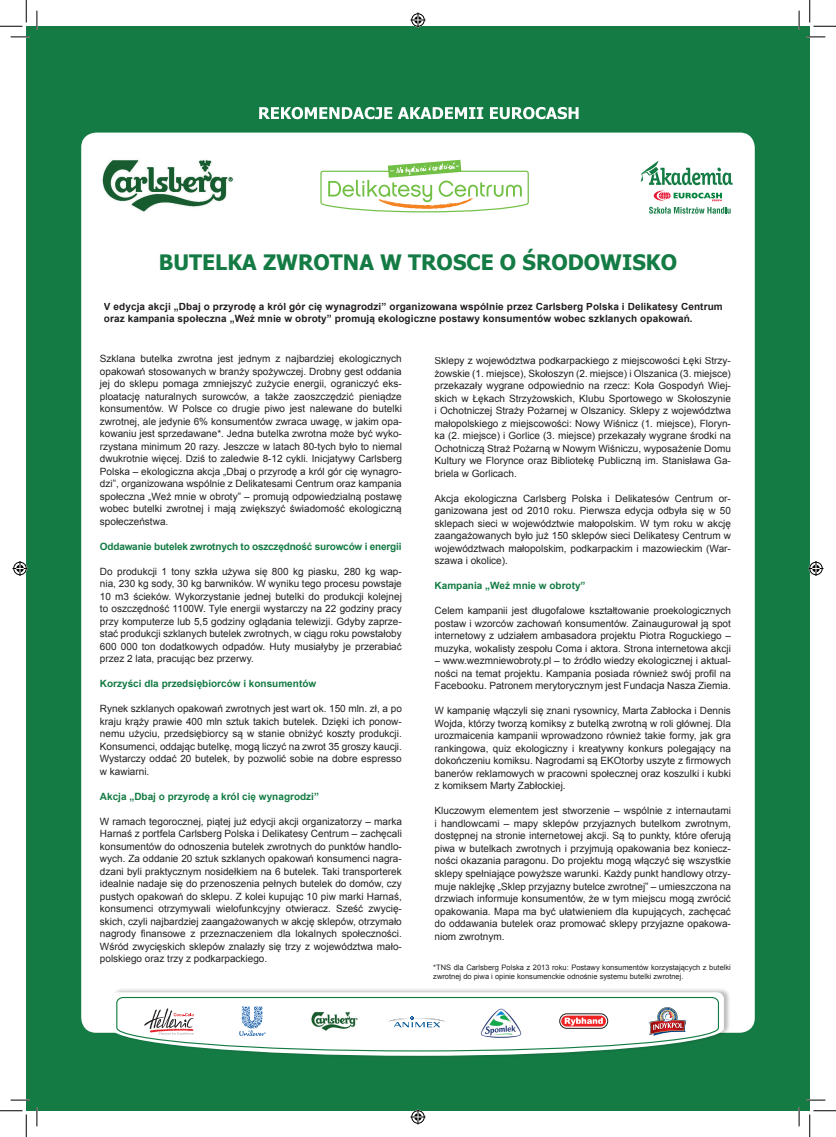
<style>
.page{position:relative;width:836px;height:1137px;background:#fff}
.page>*{position:absolute;margin:0;border:0;box-sizing:border-box;transform-origin:0 0}
.t1{font:700 21.25px "Tahoma";color:#147b44}
.t2{font:10px/12.5px "Arial";color:#231f20;text-align:justify}
.t3{font:700 10px/12.5px "Arial";letter-spacing:.01em;color:#231f20}
.t4{font:700 10px "Arial";color:#147b44}
.t5{font:700 10px "Arial";letter-spacing:-.02em;color:#147b44}
.t6{font:7.5px/8.8px "Arial";color:#231f20}
</style>
<div class="page">
<div style="left:26px;top:26px;width:783px;height:1085px;background:#147b44"></div>
<div style="left:81px;top:133px;width:673px;height:900px;background:#fff;border-radius:15px"></div>
<svg style="left:259px;top:107px;width:319px;height:12px"></svg>
<svg style="left:640px;top:161px;width:92px;height:40px"></svg>
<svg style="left:649px;top:207px;width:81px;height:7px"></svg>
<svg style="left:320px;top:159px;width:209px;height:54px"></svg>
<div style="left:111px;top:988px;width:620px;height:71px;background:#231f20;opacity:.3"></div>
<svg style="left:111px;top:992px;width:613px;height:64px"></svg>
<img style="left:102px;top:160px;width:131px;height:52px">
<svg style="left:116px;top:996px;width:603px;height:56px"></svg>
<svg style="left:11px;top:36px;width:18px;height:2px"></svg>
<svg style="left:806px;top:36px;width:19px;height:2px"></svg>
<svg style="left:11px;top:1099px;width:18px;height:2px"></svg>
<svg style="left:806px;top:1099px;width:19px;height:2px"></svg>
<svg style="left:36px;top:11px;width:2px;height:18px"></svg>
<svg style="left:36px;top:1107px;width:2px;height:19px"></svg>
<svg style="left:798px;top:11px;width:1px;height:18px"></svg>
<svg style="left:798px;top:1107px;width:1px;height:19px"></svg>
<svg style="left:0;top:0;width:27px;height:27px"></svg>
<svg style="left:0;top:1110px;width:27px;height:27px"></svg>
<svg style="left:809px;top:0;width:27px;height:27px"></svg>
<svg style="left:809px;top:1110px;width:27px;height:27px"></svg>
<svg style="left:410px;top:13px;width:15px;height:15px"></svg>
<svg style="left:410px;top:1109px;width:15px;height:15px"></svg>
<svg style="left:13px;top:561px;width:15px;height:15px"></svg>
<svg style="left:808px;top:561px;width:15px;height:15px"></svg>
<h1 class="t1" style="left:159px;top:248px;width:519px">BUTELKA ZWROTNA W TROSCE O ŚRODOWISKO</h1>
<p class="t3" style="left:104px;top:300px;width:620px">V edycja akcji „Dbaj o przyrodę a król gór cię wynagrodzi” organizowana wspólnie przez Carlsberg Polska i Delikatesy Centrum oraz kampania społeczna „Weź mnie w obroty” promują ekologiczne postawy konsumentów wobec szklanych opakowań.</p>
<p class="t2" style="left:100px;top:352px;width:303px">Szklana butelka zwrotna jest jednym z najbardziej ekologicznych opakowań stosowanych w branży spożywczej. Drobny gest oddania jej do sklepu pomaga zmniejszyć zużycie energii, ograniczyć eks&shy;ploatację naturalnych surowców, a także zaoszczędzić pieniądze konsumentów. W Polsce co drugie piwo jest nalewane do butelki zwrotnej, ale jedynie 6% konsumentów zwraca uwagę, w jakim opa&shy;kowaniu jest sprzedawane*. Jedna butelka zwrotna może być wyko&shy;rzystana minimum 20 razy. Jeszcze w latach 80-tych było to niemal dwukrotnie więcej. Dziś to zaledwie 8-12 cykli. Inicjatywy Carlsberg Polska – ekologiczna akcja „Dbaj o przyrodę a król gór cię wynagro&shy;dzi”, organizowana wspólnie z Delikatesami Centrum oraz kampania społeczna „Weź mnie w obroty” – promują odpowiedzialną postawę wobec butelki zwrotnej i mają zwiększyć świadomość ekologiczną społeczeństwa.</p>
<p class="t5" style="left:100px;top:539px;width:303px">Oddawanie butelek zwrotnych to oszczędność surowców i energii</p>
<p class="t2" style="left:100px;top:565px;width:303px">Do produkcji 1 tony szkła używa się 800 kg piasku, 280 kg wap&shy;nia, 230 kg sody, 30 kg barwników. W wyniku tego procesu powstaje 10 m3 ścieków. Wykorzystanie jednej butelki do produkcji kolejnej to oszczędność 1100W. Tyle energii wystarczy na 22 godziny pracy przy komputerze lub 5,5 godziny oglądania telewizji. Gdyby zaprze&shy;stać produkcji szklanych butelek zwrotnych, w ciągu roku powstałoby 600 000 ton dodatkowych odpadów. Huty musiałyby je przerabiać przez 2 lata, pracując bez przerwy.</p>
<p class="t4" style="left:100px;top:677px;width:218px">Korzyści dla przedsiębiorców i konsumentów</p>
<p class="t2" style="left:100px;top:702px;width:303px">Rynek szklanych opakowań zwrotnych jest wart ok. 150 mln. zł, a po kraju krąży prawie 400 mln sztuk takich butelek. Dzięki ich ponow&shy;nemu użyciu, przedsiębiorcy są w stanie obniżyć koszty produkcji.<br>Konsumenci, oddając butelkę, mogą liczyć na zwrot 35 groszy kaucji.<br>Wystarczy oddać 20 butelek, by pozwolić sobie na dobre espresso w kawiarni.</p>
<p class="t4" style="left:100px;top:789px;width:220px">Akcja „Dbaj o przyrodę a król cię wynagrodzi”</p>
<p class="t2" style="left:100px;top:815px;width:303px">W ramach tegorocznej, piątej już edycji akcji organizatorzy – marka Harnaś z portfela Carlsberg Polska i Delikatesy Centrum – zachęcali konsumentów do odnoszenia butelek zwrotnych do punktów handlo&shy;wych. Za oddanie 20 sztuk szklanych opakowań konsumenci nagra&shy;dzani byli praktycznym nosidełkiem na 6 butelek. Taki transporterek idealnie nadaje się do przenoszenia pełnych butelek do domów, czy pustych opakowań do sklepu. Z kolei kupując 10 piw marki Harnaś, konsumenci otrzymywali wielofunkcyjny otwieracz. Sześć zwycię&shy;skich, czyli najbardziej zaangażowanych w akcję sklepów, otrzymało nagrody finansowe z przeznaczeniem dla lokalnych społeczności.<br>Wśród zwycięskich sklepów znalazły się trzy z województwa mało&shy;polskiego oraz trzy z podkarpackiego.</p>
<p class="t6" style="left:433px;top:963px;width:299px">*TNS dla Carlsberg Polska z 2013 roku: Postawy konsumentów korzystających z butelki zwrotnej do piwa i opinie konsumenckie odnośnie systemu butelki zwrotnej.</p>
<p class="t2" style="left:434px;top:355px;width:298px">Sklepy z województwa podkarpackiego z miejscowości Łęki Strzy&shy;żowskie (1. miejsce), Skołoszyn (2. miejsce) i Olszanica (3. miejsce) przekazały wygrane odpowiednio na rzecz: Koła Gospodyń Wiej&shy;skich w Łękach Strzyżowskich, Klubu Sportowego w Skołoszynie i Ochotniczej Straży Pożarnej w Olszanicy. Sklepy z województwa małopolskiego z miejscowości: Nowy Wiśnicz (1. miejsce), Floryn&shy;ka (2. miejsce) i Gorlice (3. miejsce) przekazały wygrane środki na Ochotniczą Straż Pożarną w Nowym Wiśniczu, wyposażenie Domu Kultury we Florynce oraz Bibliotekę Publiczną im. Stanisława Ga&shy;briela w Gorlicach.</p>
<p class="t2" style="left:434px;top:492px;width:298px">Akcja ekologiczna Carlsberg Polska i Delikatesów Centrum or&shy;ganizowana jest od 2010 roku. Pierwsza edycja odbyła się w 50 sklepach sieci w województwie małopolskim. W tym roku w akcję zaangażowanych było już 150 sklepów sieci Delikatesy Centrum w województwach małopolskim, podkarpackim i mazowieckim (War&shy;szawa i okolice).</p>
<p class="t4" style="left:434px;top:579px;width:152px">Kampania „Weź mnie w obroty”</p>
<p class="t2" style="left:434px;top:605px;width:298px">Celem kampanii jest długofalowe kształtowanie proekologicznych postaw i wzorców zachowań konsumentów. Zainaugurował ją spot internetowy z udziałem ambasadora projektu Piotra Roguckiego – muzyka, wokalisty zespołu Coma i aktora. Strona internetowa akcji</p>
<p class="t2" style="left:434px;top:655px;width:298px">– www.wezmniewobroty.pl – to źródło wiedzy ekologicznej i aktual&shy;ności na temat projektu. Kampania posiada również swój profil na Facebooku. Patronem merytorycznym jest Fundacja Nasza Ziemia.</p>
<p class="t2" style="left:434px;top:705px;width:298px">W kampanię włączyli się znani rysownicy, Marta Zabłocka i Dennis Wojda, którzy tworzą komiksy z butelką zwrotną w roli głównej. Dla urozmaicenia kampanii wprowadzono również takie formy, jak gra rankingowa, quiz ekologiczny i kreatywny konkurs polegający na dokończeniu komiksu. Nagrodami są EKOtorby uszyte z firmowych banerów reklamowych w pracowni społecznej oraz koszulki i kubki z komiksem Marty Zabłockiej.</p>
<p class="t2" style="left:434px;top:805px;width:298px">Kluczowym elementem jest stworzenie – wspólnie z internautami i handlowcami – mapy sklepów przyjaznych butelkom zwrotnym, dostępnej na stronie internetowej akcji. Są to punkty, które oferują piwa w butelkach zwrotnych i przyjmują opakowania bez koniecz&shy;ności okazania paragonu. Do projektu mogą włączyć się wszystkie sklepy spełniające powyższe warunki. Każdy punkt handlowy otrzy&shy;muje naklejkę „Sklep przyjazny butelce zwrotnej” – umieszczona na drzwiach informuje konsumentów, że w tym miejscu mogą zwrócić opakowania. Mapa ma być ułatwieniem dla kupujących, zachęcać do oddawania butelek oraz promować sklepy przyjazne opakowa&shy;niom zwrotnym.</p>
</div>
